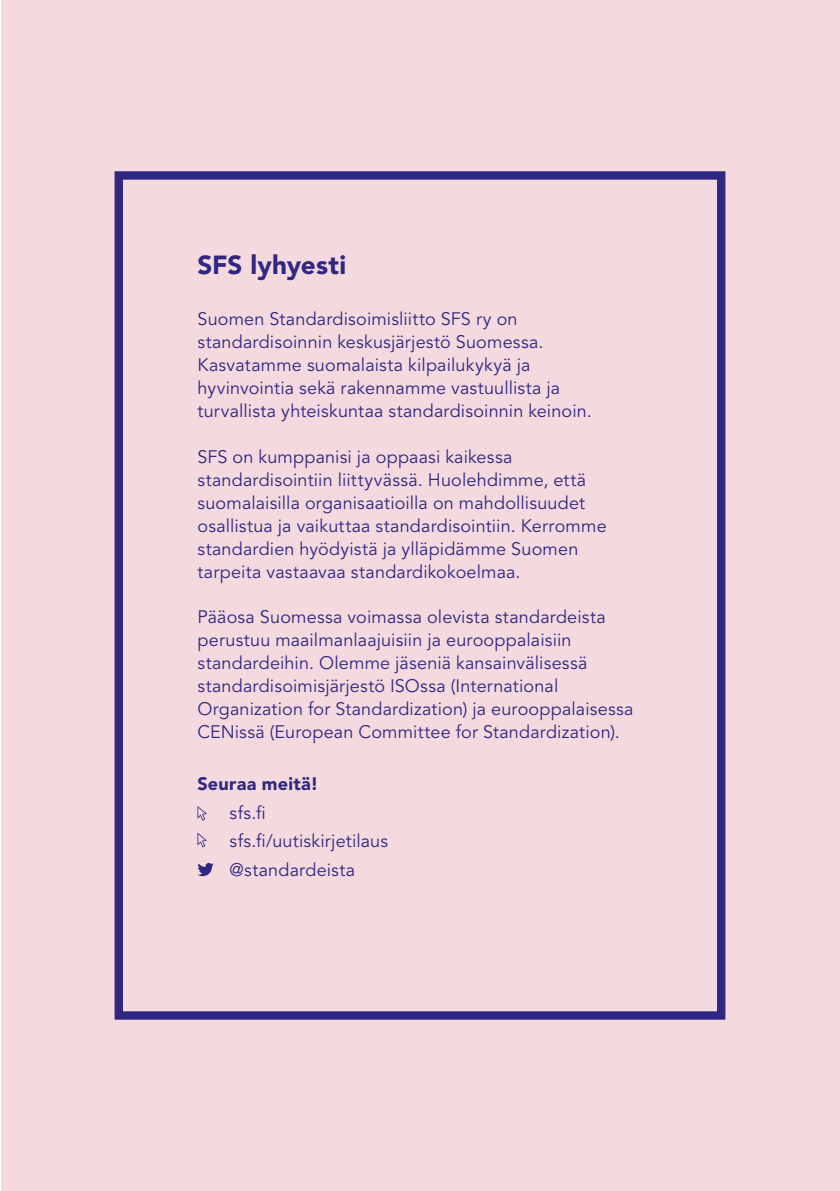
<style>
.page{position:relative;width:840px;height:1191px;background:#fff}
.page>*{position:absolute;margin:0;border:0;box-sizing:border-box;transform-origin:0 0}
.t1{font:900 26px "Avenir LT Pro";letter-spacing:.005em;color:#302783}
.t2{font:18px/23px "Avenir LT Pro";letter-spacing:.01em;color:#302783}
.t3{font:900 18px "Avenir LT Pro";letter-spacing:.015em;color:#302783}
</style>
<div class="page">
<div style="left:1px;top:0;width:838px;height:1191px;background:#f4d9df"></div>
<svg style="left:197px;top:806px;width:10px;height:14px"></svg>
<svg style="left:197px;top:832px;width:10px;height:15px"></svg>
<svg style="left:197px;top:863px;width:17px;height:13px"></svg>
<div style="left:114px;top:171px;width:611px;height:848px;border:8px solid #302783"></div>
<h1 class="t1" style="left:197px;top:249px;width:150px">SFS lyhyesti</h1>
<p class="t2" style="left:197px;top:307px;width:395px">Suomen Standardisoimisliitto SFS ry on standardisoinnin keskusjärjestö Suomessa.<br>Kasvatamme suomalaista kilpailukykyä ja hyvinvointia sekä rakennamme vastuullista ja turvallista yhteiskuntaa standardisoinnin keinoin.</p>
<p class="t2" style="left:197px;top:445px;width:410px">SFS on kumppanisi ja oppaasi kaikessa standardisointiin liittyvässä. Huolehdimme, että suomalaisilla organisaatioilla on mahdollisuudet osallistua ja vaikuttaa standardisointiin. Kerromme standardien hyödyistä ja ylläpidämme Suomen tarpeita vastaavaa standardikokoelmaa.</p>
<p class="t2" style="left:197px;top:606px;width:437px">Pääosa Suomessa voimassa olevista standardeista perustuu maailmanlaajuisiin ja eurooppalaisiin standardeihin. Olemme jäseniä kansainvälisessä standardisoimisjärjestö ISOssa (International Organization for Standardization) ja eurooppalaisessa CENissä (European Committee for Standardization).</p>
<p class="t3" style="left:197px;top:773px;width:122px">Seuraa meitä!</p>
<p class="t2" style="left:229px;top:798px;width:160px;line-height:28.6px">sfs.fi sfs.fi/uutiskirjetilaus @standardeista</p>
</div>
